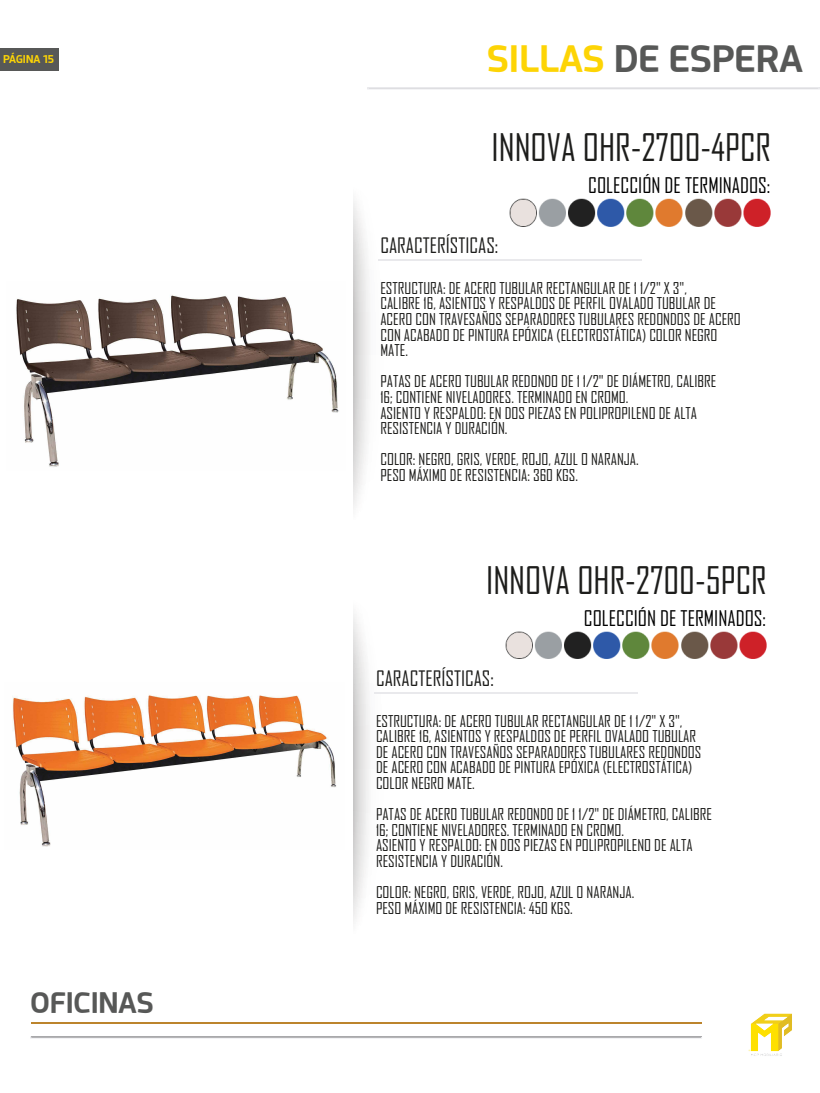
<style>
.page{position:relative;width:820px;height:1093px;background:#fff}
.page>*{position:absolute;margin:0;border:0;box-sizing:border-box;transform-origin:0 0}
.t1{font:36.4px "Agency FB";color:#1d1d1b}
.t2{font:700 36px "Acephimere";color:#575857}
.t3{font:700 28px "Acephimere";color:#575857}
.t4{font:20.8px "Agency FB";color:#010101}
.t5{font:20.4px "Agency FB";color:#1d1d1b}
.t6{font:15.6px/15.6px "Agency FB";color:#1d1d1b}
.t7{font:700 10.8px "Acephimere";color:#fdd405}
.s1{color:#fdd405}
</style>
<div class="page">
<svg style="left:353px;top:201px;width:52px;height:308px"></svg>
<svg style="left:353px;top:614px;width:52px;height:308px"></svg>
<div style="left:367px;top:87px;width:452px;height:2px;border:1px solid #e9e9ec"></div>
<hr style="left:31px;top:1023px;width:670px;height:1px;background:#bc842c">
<div style="left:30px;top:1036px;width:671px;height:2px;border:1px solid #e9e9ec"></div>
<img style="left:748px;top:1013px;width:44px;height:43px">
<div style="left:0;top:48px;width:59px;height:23px;background:#575857"></div>
<hr style="left:378px;top:260px;width:263px;height:1px;background:#e9e9ec">
<img style="left:509px;top:198px;width:262px;height:29px">
<hr style="left:374px;top:693px;width:263px;height:1px;background:#e9e9ec">
<img style="left:505px;top:631px;width:262px;height:28px">
<img style="left:16px;top:295px;width:323px;height:172px">
<img style="left:12px;top:695px;width:325px;height:152px">
<p class="t7" style="left:3px;top:51px;width:52px">PÁGINA 15</p>
<h2 class="t2" style="left:487px;top:34px;width:317px"><span class="s1">SILLAS</span> DE ESPERA</h2>
<h1 class="t1" style="left:491px;top:126px;width:281px">INNOVA OHR-2700-4PCR</h1>
<h3 class="t4" style="left:588px;top:172px;width:183px">COLECCIÓN DE TERMINADOS:</h3>
<h3 class="t5" style="left:380px;top:233px;width:119px">CARACTERÍSTICAS:</h3>
<p class="t6" style="left:380px;top:280px;width:362px">ESTRUCTURA: DE ACERO TUBULAR RECTANGULAR DE 1 1/2" X 3",<br>CALIBRE 16, ASIENTOS Y RESPALDOS DE PERFIL OVALADO TUBULAR DE ACERO CON TRAVESAÑOS SEPARADORES TUBULARES REDONDOS DE ACERO CON ACABADO DE PINTURA EPÓXICA (ELECTROSTÁTICA) COLOR NEGRO MATE.</p>
<p class="t6" style="left:380px;top:373px;width:337px">PATAS DE ACERO TUBULAR REDONDO DE 1 1/2" DE DIÁMETRO, CALIBRE 16; CONTIENE NIVELADORES. TERMINADO EN CROMO.<br>ASIENTO Y RESPALDO: EN DOS PIEZAS EN POLIPROPILENO DE ALTA RESISTENCIA Y DURACIÓN.</p>
<p class="t6" style="left:380px;top:451px;width:260px">COLOR: NEGRO, GRIS, VERDE, ROJO, AZUL O NARANJA.<br>PESO MÁXIMO DE RESISTENCIA: 360 KGS.</p>
<h1 class="t1" style="left:486px;top:558px;width:282px">INNOVA OHR-2700-5PCR</h1>
<h3 class="t4" style="left:583px;top:605px;width:183px">COLECCIÓN DE TERMINADOS:</h3>
<h3 class="t3" style="left:31px;top:984px;width:124px">OFICINAS</h3>
<h3 class="t5" style="left:376px;top:666px;width:119px">CARACTERÍSTICAS:</h3>
<p class="t6" style="left:376px;top:713px;width:327px">ESTRUCTURA: DE ACERO TUBULAR RECTANGULAR DE 1 1/2" X 3", CALIBRE 16, ASIENTOS Y RESPALDOS DE PERFIL OVALADO TUBULAR DE ACERO CON TRAVESAÑOS SEPARADORES TUBULARES REDONDOS DE ACERO CON ACABADO DE PINTURA EPÓXICA (ELECTROSTÁTICA)<br>COLOR NEGRO MATE.</p>
<p class="t6" style="left:376px;top:806px;width:337px">PATAS DE ACERO TUBULAR REDONDO DE 1 1/2" DE DIÁMETRO, CALIBRE 16; CONTIENE NIVELADORES. TERMINADO EN CROMO.<br>ASIENTO Y RESPALDO: EN DOS PIEZAS EN POLIPROPILENO DE ALTA RESISTENCIA Y DURACIÓN.</p>
<p class="t6" style="left:376px;top:884px;width:260px">COLOR: NEGRO, GRIS, VERDE, ROJO, AZUL O NARANJA.<br>PESO MÁXIMO DE RESISTENCIA: 450 KGS.</p>
</div>
